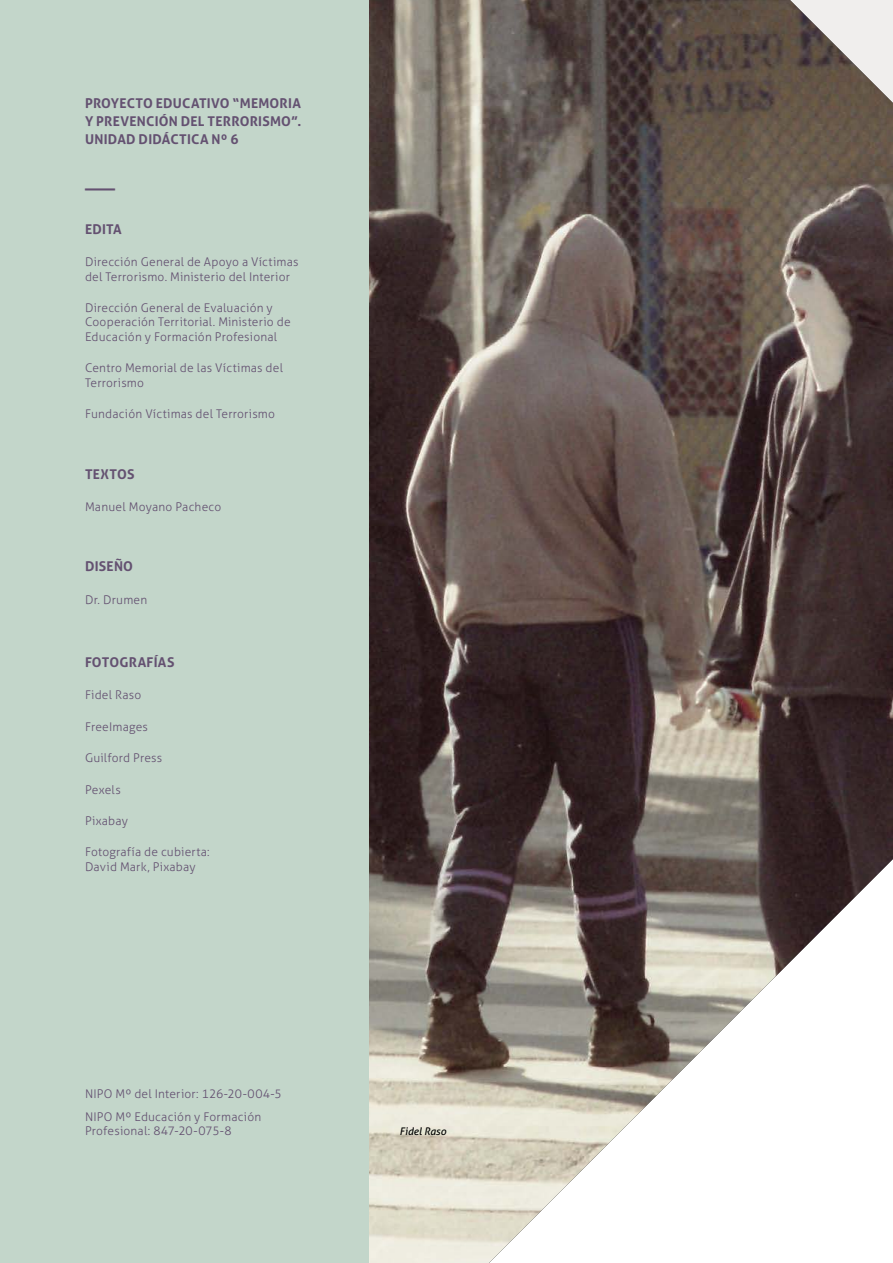
<style>
.page{position:relative;width:893px;height:1263px;background:#fff}
.page>*{position:absolute;margin:0;border:0;box-sizing:border-box;transform-origin:0 0}
.t1{font:300 30px "Aller";color:#645171}
.Body_Copy{font:700 13.5px/18px "Aller";letter-spacing:.02em;color:#645171;text-align:justify}
.t2{font:300 12px/14.4px "Aller";letter-spacing:.015em;color:#645171}
.t3{font:italic 10.5px "Aller";color:#000}
</style>
<div class="page">
<img style="left:369px;top:0;width:524px;height:1263px">
<hr style="left:892px;top:693px;width:1px;height:90px;background:#c3d6ca">
<div style="left:0;top:0;width:369px;height:1263px;background:#c3d6ca"></div>
<p class="Body_Copy" style="left:85px;top:94px;width:218px">PROYECTO EDUCATIVO “MEMORIA Y PREVENCIÓN DEL TERRORISMO”.<br>UNIDAD DIDÁCTICA Nº 6</p>
<p class="t1" style="left:85px;top:169px;width:31px">—</p>
<p class="Body_Copy" style="left:85px;top:220px;width:38px">EDITA</p>
<p class="t2" style="left:85px;top:255px;width:215px">Dirección General de Apoyo a Víctimas del Terrorismo. Ministerio del Interior</p>
<p class="t2" style="left:85px;top:301px;width:207px">Dirección General de Evaluación y<br>Cooperación Territorial. Ministerio de<br>Educación y Formación Profesional</p>
<p class="t2" style="left:85px;top:361px;width:199px">Centro Memorial de las Víctimas del<br>Terrorismo</p>
<p class="t2" style="left:85px;top:407px;width:192px">Fundación Víctimas del Terrorismo</p>
<p class="Body_Copy" style="left:85px;top:465px;width:51px">TEXTOS</p>
<p class="t2" style="left:85px;top:499px;width:138px">Manuel Moyano Pacheco</p>
<p class="Body_Copy" style="left:85px;top:558px;width:50px">DISEÑO</p>
<p class="t2" style="left:85px;top:592px;width:64px">Dr. Drumen</p>
<p class="Body_Copy" style="left:85px;top:653px;width:91px">FOTOGRAFÍAS</p>
<p class="t2" style="left:85px;top:688px;width:58px">Fidel Raso</p>
<p class="t2" style="left:85px;top:719px;width:64px">FreeImages</p>
<p class="t2" style="left:85px;top:751px;width:79px">Guilford Press</p>
<p class="t2" style="left:85px;top:782px;width:37px">Pexels</p>
<p class="t2" style="left:85px;top:813px;width:44px">Pixabay</p>
<p class="t2" style="left:85px;top:845px;width:126px">Fotografía de cubierta:<br>David Mark, Pixabay</p>
<p class="t2" style="left:85px;top:1086px;width:198px">NIPO Mº del Interior: 126-20-004-5</p>
<p class="t2" style="left:85px;top:1109px;width:178px">NIPO Mº Educación y Formación<br>Profesional: 847-20-075-8</p>
<p class="t3" style="left:399px;top:1125px;width:48px">Fidel Raso</p>
</div>
